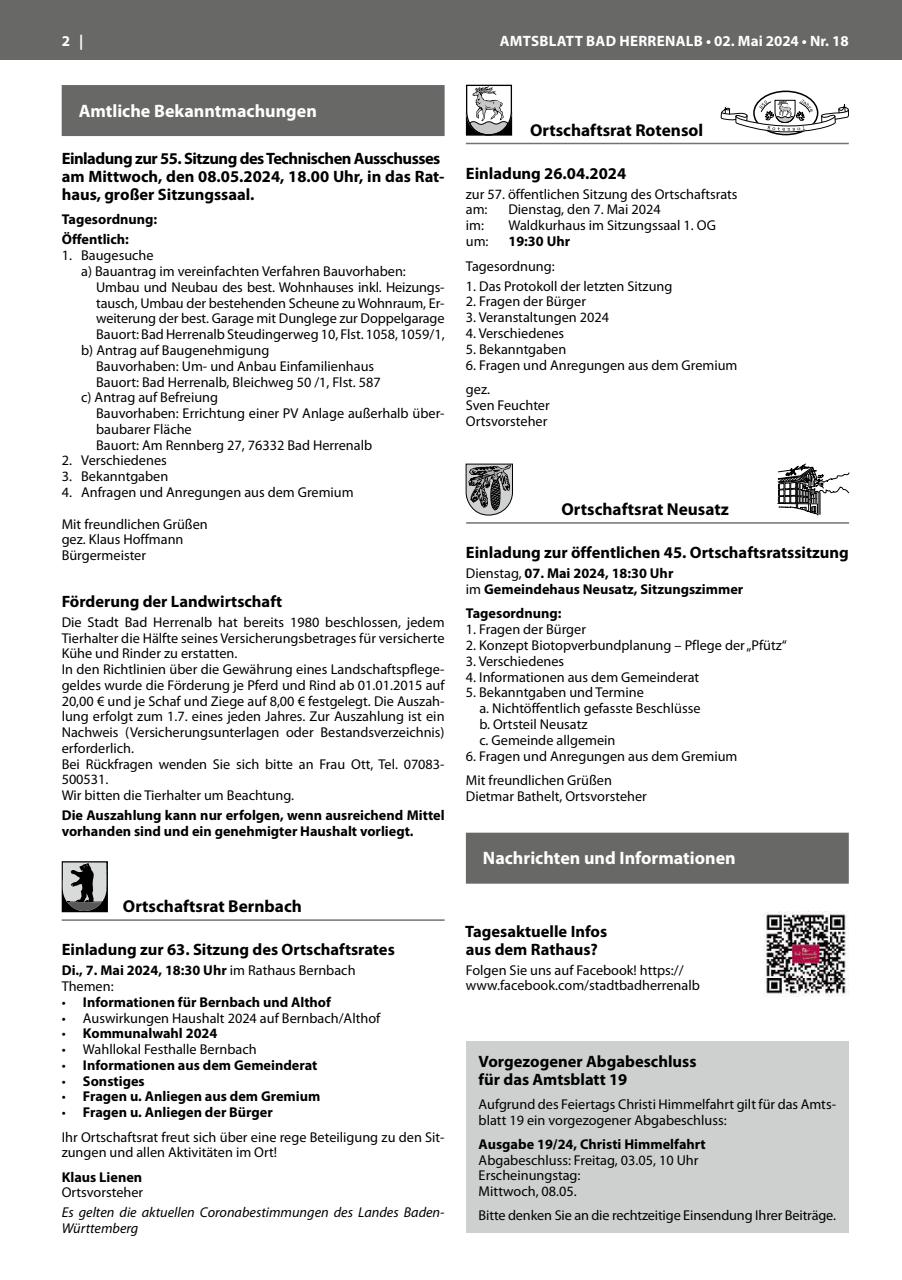
<style>
.page{position:relative;width:902px;height:1280px;background:#fff}
.page>*{position:absolute;margin:0;border:0;box-sizing:border-box;transform-origin:0 0}
.t1{font:700 18px "Myriad Pro";color:#fff}
.t2{font:700 17.25px "Myriad Pro";color:#000}
.t3{font:700 16.5px/18.3px "Myriad Pro";color:#000}
.t4{font:700 15px "Myriad Pro";letter-spacing:.02em;color:#fff}
.t5{font:14.25px/15.8px "Myriad Pro";color:#000}
.t6{font:700 14.25px/20.1px "Myriad Pro";color:#000}
.t7{font:italic 14.25px/15.8px "Myriad Pro";color:#000}
.s1{font-weight:700}
.s2{font-weight:400}
</style>
<div class="page">
<div style="left:0;top:0;width:901px;height:60px;background:#686867"></div>
<div style="left:62px;top:85px;width:382px;height:51px;background:#686867"></div>
<hr style="left:62px;top:919px;width:382px;height:2px;background:#737372">
<svg style="left:62px;top:861px;width:46px;height:51px;background:#777"></svg>
<div style="left:466px;top:833px;width:382px;height:51px;background:#686867"></div>
<hr style="left:466px;top:143px;width:382px;height:1px;background:#737372">
<svg style="left:466px;top:85px;width:46px;height:51px"></svg>
<div style="left:753px;top:91px;width:65px;height:44px;border:2px solid #000;border-radius:50%"></div>
<svg style="left:720px;top:99px;width:128px;height:33px"></svg>
<hr style="left:466px;top:522px;width:382px;height:2px;background:#737372">
<svg style="left:466px;top:464px;width:47px;height:51px;background:#818282"></svg>
<svg style="left:777px;top:464px;width:72px;height:51px"></svg>
<div style="left:466px;top:1041px;width:382px;height:192px;background:#cecfcf"></div>
<img style="left:763px;top:911px;width:85px;height:85px">
<p class="t4" style="left:62px;top:31px;width:23px">2 |</p>
<p class="t4" style="left:499px;top:31px;width:350px">AMTSBLATT BAD HERRENALB • 02. Mai 2024 • Nr. 18</p>
<p class="t1" style="left:79px;top:99px;width:240px">Amtliche Bekanntmachungen</p>
<p class="t3" style="left:62px;top:148px;width:384px">Einladung zur 55. Sitzung des Technischen Ausschusses am Mittwoch, den 08.05.2024, 18.00 Uhr, in das Rat&shy;haus, großer Sitzungssaal.</p>
<p class="t6" style="left:62px;top:209px;width:97px">Tagesordnung:<br>Öffentlich:</p>
<p class="t5" style="left:62px;top:247px;width:93px">1. Baugesuche</p>
<p class="t5" style="left:81px;top:263px;width:326px">a) Bauantrag im vereinfachten Verfahren Bauvorhaben:</p>
<p class="t5" style="left:96px;top:279px;width:350px">Umbau und Neubau des best. Wohnhauses inkl. Heizungs-</p>
<p class="t5" style="left:96px;top:295px;width:350px">tausch, Umbau der bestehenden Scheune zu Wohnraum, Er-</p>
<p class="t5" style="left:96px;top:310px;width:350px">weiterung der best. Garage mit Dunglege zur Doppelgarage</p>
<p class="t5" style="left:96px;top:326px;width:350px">Bauort: Bad Herrenalb Steudingerweg 10, Flst. 1058, 1059/1,</p>
<p class="t5" style="left:81px;top:342px;width:190px">b) Antrag auf Baugenehmigung</p>
<p class="t5" style="left:96px;top:358px;width:279px">Bauvorhaben: Um- und Anbau Einfamilienhaus</p>
<p class="t5" style="left:96px;top:374px;width:286px">Bauort: Bad Herrenalb, Bleichweg 50 /1, Flst. 587</p>
<p class="t5" style="left:81px;top:389px;width:138px">c) Antrag auf Befreiung</p>
<p class="t5" style="left:96px;top:405px;width:350px">Bauvorhaben: Errichtung einer PV Anlage außerhalb über-</p>
<p class="t5" style="left:96px;top:421px;width:97px">baubarer Fläche</p>
<p class="t5" style="left:96px;top:437px;width:277px">Bauort: Am Rennberg 27, 76332 Bad Herrenalb</p>
<p class="t5" style="left:62px;top:453px;width:107px">2. Verschiedenes</p>
<p class="t5" style="left:62px;top:468px;width:108px">3. Bekanntgaben</p>
<p class="t5" style="left:62px;top:484px;width:293px">4. Anfragen und Anregungen aus dem Gremium</p>
<p class="t5" style="left:62px;top:516px;width:147px">Mit freundlichen Grüßen gez. Klaus Hoffmann<br>Bürgermeister</p>
<p class="t3" style="left:62px;top:592px;width:222px">Förderung der Landwirtschaft</p>
<p class="t5" style="left:62px;top:614px;width:384px">Die Stadt Bad Herrenalb hat bereits 1980 beschlossen, jedem Tierhalter die Hälfte seines Versicherungsbetrages für versicherte Kühe und Rinder zu erstatten.<br>In den Richtlinien über die Gewährung eines Landschaftspflege&shy;geldes wurde die Förderung je Pferd und Rind ab 01.01.2015 auf 20,00 € und je Schaf und Ziege auf 8,00 € festgelegt. Die Auszah&shy;lung erfolgt zum 1.7. eines jeden Jahres. Zur Auszahlung ist ein Nachweis (Versicherungsunterlagen oder Bestandsverzeichnis) erforderlich.<br>Bei Rückfragen wenden Sie sich bitte an Frau Ott, Tel. 07083- 500531.<br>Wir bitten die Tierhalter um Beachtung.</p>
<p class="t6" style="left:62px;top:807px;width:384px;line-height:15.8px">Die Auszahlung kann nur erfolgen, wenn ausreichend Mittel vorhanden sind und ein genehmigter Haushalt vorliegt.</p>
<p class="t2" style="left:123px;top:895px;width:180px">Ortschaftsrat Bernbach</p>
<p class="t3" style="left:62px;top:940px;width:334px">Einladung zur 63. Sitzung des Ortschaftsrates</p>
<p class="t5" style="left:62px;top:962px;width:295px"><span class="s1">Di., 7. Mai 2024, 18:30 Uhr</span> im Rathaus Bernbach<br>Themen:</p>
<p class="t6" style="left:62px;top:991px;width:271px"><span class="s2">•</span> Informationen für Bernbach und Althof</p>
<p class="t5" style="left:62px;top:1010px;width:320px">• Auswirkungen Haushalt 2024 auf Bernbach/Althof</p>
<p class="t6" style="left:62px;top:1023px;width:157px"><span class="s2">•</span> Kommunalwahl 2024</p>
<p class="t5" style="left:62px;top:1041px;width:196px">• Wahllokal Festhalle Bernbach</p>
<p class="t6" style="left:62px;top:1054px;width:257px"><span class="s2">•</span> Informationen aus dem Gemeinderat</p>
<p class="t6" style="left:62px;top:1070px;width:84px"><span class="s2">•</span> Sonstiges</p>
<p class="t6" style="left:62px;top:1086px;width:260px"><span class="s2">•</span> Fragen u. Anliegen aus dem Gremium</p>
<p class="t5" style="left:62px;top:1100px;width:384px;line-height:24.3px">• <span class="s1">Fragen u. Anliegen der Bürger<br></span>Ihr Ortschaftsrat freut sich über eine rege Beteiligung zu den Sit-</p>
<p class="t5" style="left:62px;top:1144px;width:217px">zungen und allen Aktivitäten im Ort!</p>
<p class="t6" style="left:62px;top:1166px;width:82px">Klaus Lienen</p>
<p class="t5" style="left:62px;top:1184px;width:83px">Ortsvorsteher</p>
<p class="t7" style="left:62px;top:1204px;width:384px">Es gelten die aktuellen Coronabestimmungen des Landes Baden-<br>Württemberg</p>
<p class="t2" style="left:530px;top:118px;width:175px">Ortschaftsrat Rotensol</p>
<p class="t3" style="left:466px;top:163px;width:162px">Einladung 26.04.2024</p>
<p class="t5" style="left:466px;top:186px;width:273px">zur 57. öffentlichen Sitzung des Ortschaftsrats am:</p>
<p class="t5" style="left:508px;top:202px;width:154px">Dienstag, den 7. Mai 2024</p>
<p class="t5" style="left:466px;top:217px;width:20px">im:</p>
<p class="t5" style="left:508px;top:217px;width:209px">Waldkurhaus im Sitzungssaal 1. OG</p>
<p class="t5" style="left:466px;top:233px;width:24px">um:</p>
<p class="t6" style="left:508px;top:231px;width:63px">19:30 Uhr</p>
<p class="t5" style="left:466px;top:258px;width:90px">Tagesordnung:</p>
<p class="t5" style="left:466px;top:278px;width:208px">1. Das Protokoll der letzten Sitzung</p>
<p class="t5" style="left:466px;top:294px;width:122px">2. Fragen der Bürger</p>
<p class="t5" style="left:466px;top:309px;width:145px">3. Veranstaltungen 2024</p>
<p class="t5" style="left:466px;top:325px;width:100px">4. Verschiedenes</p>
<p class="t5" style="left:466px;top:341px;width:102px">5. Bekanntgaben</p>
<p class="t5" style="left:466px;top:353px;width:273px;line-height:24.3px">6. Fragen und Anregungen aus dem Gremium gez.</p>
<p class="t5" style="left:466px;top:397px;width:85px">Sven Feuchter<br>Ortsvorsteher</p>
<p class="t2" style="left:561px;top:498px;width:169px">Ortschaftsrat Neusatz</p>
<p class="t3" style="left:466px;top:543px;width:384px">Einladung zur öffentlichen 45. Ortschaftsratssitzung</p>
<p class="t6" style="left:466px;top:565px;width:279px;line-height:15.9px"><span class="s2">Dienstag,</span> 07. Mai 2024, 18:30 Uhr<br><span class="s2">im</span> Gemeindehaus Neusatz, Sitzungszimmer</p>
<p class="t6" style="left:466px;top:603px;width:97px">Tagesordnung:</p>
<p class="t5" style="left:466px;top:621px;width:122px">1. Fragen der Bürger</p>
<p class="t5" style="left:466px;top:637px;width:322px">2. Konzept Biotopverbundplanung – Pflege der „Pfütz“</p>
<p class="t5" style="left:466px;top:653px;width:100px">3. Verschiedenes</p>
<p class="t5" style="left:466px;top:669px;width:235px">4. Informationen aus dem Gemeinderat</p>
<p class="t5" style="left:479px;top:684px;width:222px;text-indent:-13px">5. Bekanntgaben und Termine<br>a. Nichtöffentlich gefasste Beschlüsse b. Ortsteil Neusatz<br>c. Gemeinde allgemein</p>
<p class="t5" style="left:466px;top:744px;width:273px;line-height:24.3px">6. Fragen und Anregungen aus dem Gremium<br>Mit freundlichen Grüßen</p>
<p class="t5" style="left:466px;top:788px;width:182px">Dietmar Bathelt, Ortsvorsteher</p>
<p class="t1" style="left:483px;top:846px;width:254px">Nachrichten und Informationen</p>
<p class="t3" style="left:465px;top:921px;width:143px">Tagesaktuelle Infos aus dem Rathaus?</p>
<p class="t5" style="left:466px;top:962px;width:235px">Folgen Sie uns auf Facebook! https:// www.facebook.com/stadtbadherrenalb</p>
<p class="t3" style="left:478px;top:1051px;width:219px">Vorgezogener Abgabeschluss für das Amtsblatt 19</p>
<p class="t5" style="left:478px;top:1096px;width:359px">Aufgrund des Feiertags Christi Himmelfahrt gilt für das Amts&shy;blatt 19 ein vorgezogener Abgabeschluss:</p>
<p class="t6" style="left:478px;top:1133px;width:229px">Ausgabe 19/24, Christi Himmelfahrt</p>
<p class="t5" style="left:478px;top:1152px;width:221px">Abgabeschluss: Freitag, 03.05, 10 Uhr<br>Erscheinungstag:<br>Mittwoch, 08.05.</p>
<p class="t5" style="left:478px;top:1207px;width:359px">Bitte denken Sie an die rechtzeitige Einsendung Ihrer Beiträge.</p>
</div>
